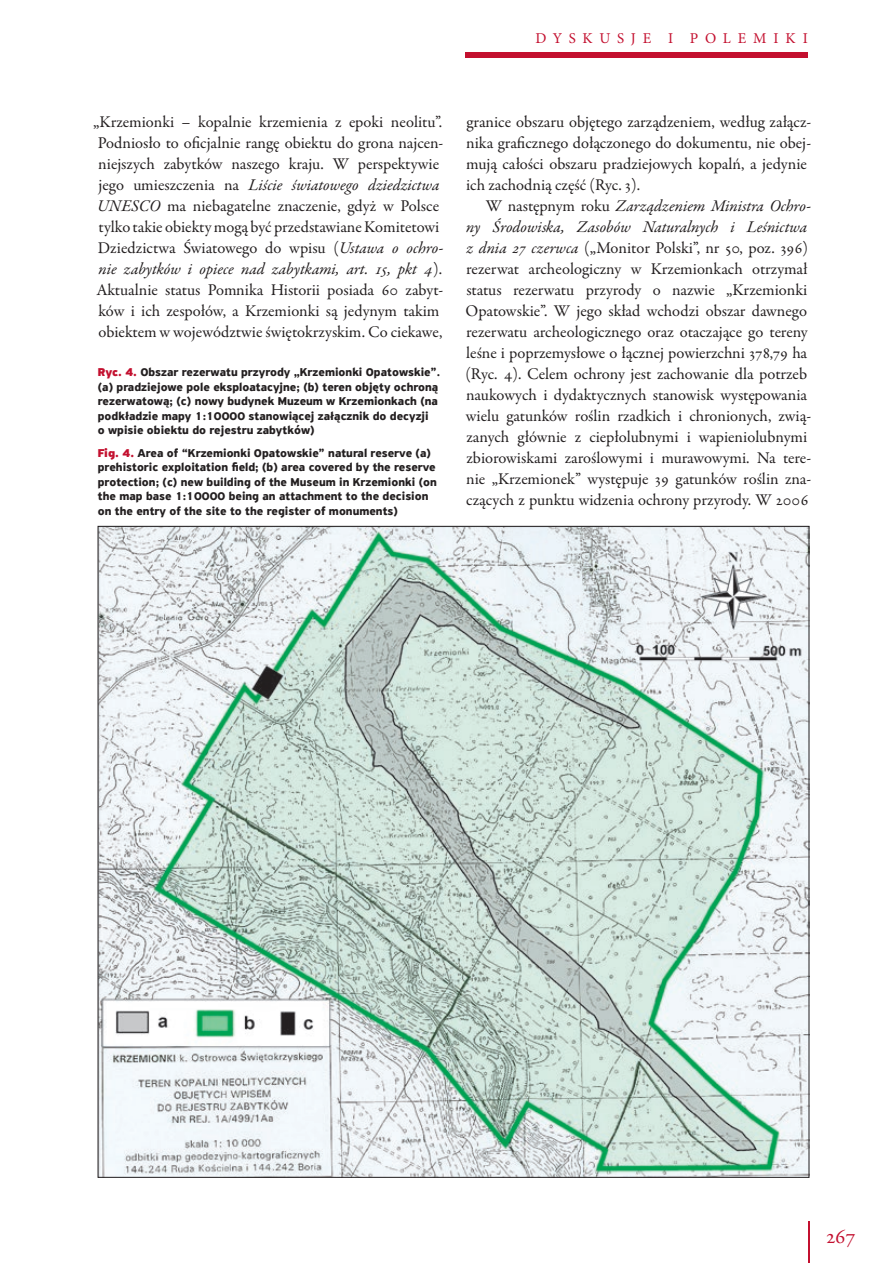
<style>
.page{position:relative;width:893px;height:1263px;background:#fff}
.page>*{position:absolute;margin:0;border:0;box-sizing:border-box;transform-origin:0 0}
.t1{font:21px "Adobe Garamond Pro";color:#c3102f}
.t2{font:16.5px/21px "Garamond Premr Pro";color:#231f20}
.t3{font:15px "Minion Pro";letter-spacing:.455em;color:#c3102f}
.t4{font:700 12px/14.4px "PF Highway Sans Pro";color:#231f20}
.s1{font-style:italic}
.s2{font-weight:900;color:#c3102f}
</style>
<div class="page">
<hr style="left:808px;top:1221px;width:1px;height:42px;background:#c3102f">
<div style="left:466px;top:52px;width:342px;height:5px;background:#c3102f"></div>
<img style="left:100px;top:528px;width:707px;height:647px">
<p class="t3" style="left:536px;top:28px;width:274px">DYSKUSJE I POLEMIKI</p>
<p class="t2" style="left:93px;top:112px;width:352px">„Krzemionki – kopalnie krzemienia z epoki neolitu”.<br>Podniosło to oficjalnie rangę obiektu do grona najcen&shy;niejszych zabytków naszego kraju. W perspektywie jego umieszczenia na <span class="s1">Liście światowego dziedzictwa UNESCO</span> ma niebagatelne znaczenie, gdyż w Polsce tylko takie obiekty mogą być przedstawiane Komitetowi Dziedzictwa Światowego do wpisu (<span class="s1">Ustawa o ochro&shy;nie zabytków i opiece nad zabytkami, art. 15, pkt 4</span>).<br>Aktualnie status Pomnika Historii posiada 60 zabyt&shy;ków i ich zespołów, a Krzemionki są jedynym takim obiektem w województwie świętokrzyskim. Co ciekawe,</p>
<p class="t2" style="left:466px;top:112px;width:347px">granice obszaru objętego zarządzeniem, według załącz&shy;nika graficznego dołączonego do dokumentu, nie obej&shy;mują całości obszaru pradziejowych kopalń, a jedynie ich zachodnią część (Ryc. 3).</p>
<p class="t2" style="left:465px;top:196px;width:347px;text-indent:20px">W następnym roku <span class="s1">Zarządzeniem Ministra Ochro&shy;ny Środowiska, Zasobów Naturalnych i Leśnictwa z dnia 27 czerwca</span> („Monitor Polski”, nr 50, poz. 396) rezerwat archeologiczny w Krzemionkach otrzymał status rezerwatu przyrody o nazwie „Krzemionki Opatowskie”. W jego skład wchodzi obszar dawnego rezerwatu archeologicznego oraz otaczające go tereny leśne i poprzemysłowe o łącznej powierzchni 378,79 ha (Ryc. 4). Celem ochrony jest zachowanie dla potrzeb naukowych i dydaktycznych stanowisk występowania wielu gatunków roślin rzadkich i chronionych, zwią&shy;zanych głównie z ciepłolubnymi i wapieniolubnymi zbiorowiskami zaroślowymi i murawowymi. Na tere&shy;nie „Krzemionek” występuje 39 gatunków roślin zna&shy;czących z punktu widzenia ochrony przyrody. W 2006</p>
<p class="t4" style="left:98px;top:366px;width:344px"><span class="s2">Ryc. 4.</span> Obszar rezerwatu przyrody „Krzemionki Opatowskie”. (a) pradziejowe pole eksploatacyjne; (b) teren objęty ochroną rezerwatową; (c) nowy budynek Muzeum w Krzemionkach (na podkładzie mapy 1:10000 stanowiącej załącznik do decyzji<br>o wpisie obiektu do rejestru zabytków)</p>
<p class="t4" style="left:98px;top:446px;width:341px"><span class="s2">Fig. 4.</span> Area of “Krzemionki Opatowskie” natural reserve (a) prehistoric exploitation field; (b) area covered by the reserve protection; (c) new building of the Museum in Krzemionki (on the map base 1:10000 being an attachment to the decision on the entry of the site to the register of monuments)</p>
<p class="t1" style="left:826px;top:1224px;width:31px">267</p>
</div>
